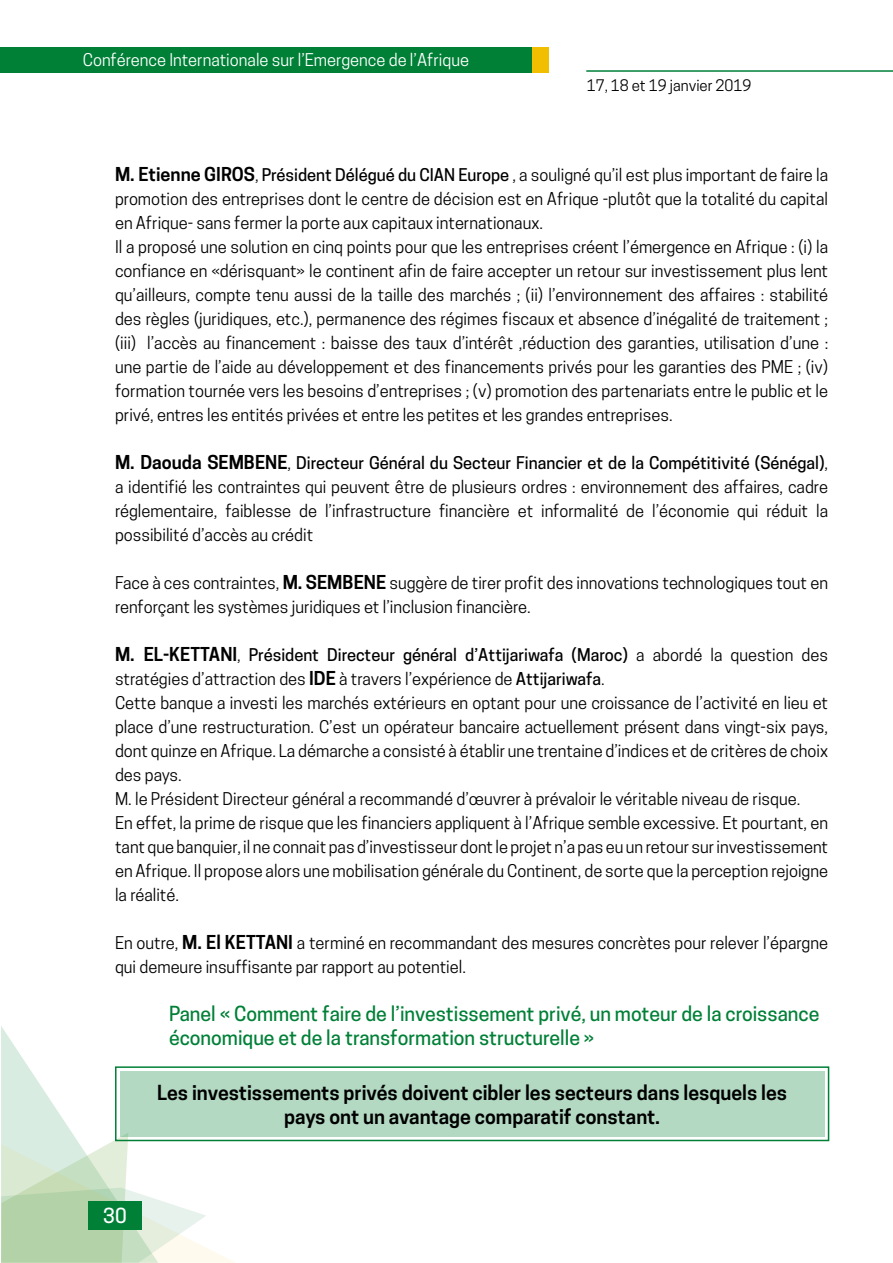
<style>
.page{position:relative;width:893px;height:1263px;background:#fff}
.page>*{position:absolute;margin:0;border:0;box-sizing:border-box;transform-origin:0 0}
.t1{font:500 19.5px/24px "Cooper Hewitt";color:#008037}
.t2{font:600 19.5px/24px "Cooper Hewitt";color:#000;text-align:center}
.t3{font:500 19.5px "Cooper Hewitt";color:#fff}
.t4{font:16.5px/24px "Cooper Hewitt";color:#000}
.t5{font:16.5px "Cooper Hewitt";color:#fff}
.t6{font:15px "Cooper Hewitt";color:#000}
.s1{font-weight:600;font-size:18px}
.s2{font-weight:500}
</style>
<div class="page">
<svg style="left:1px;top:1026px;width:235px;height:237px"></svg>
<div style="left:88px;top:1201px;width:54px;height:28px;background:#008037"></div>
<div style="left:0;top:48px;width:548px;height:25px;background:#008037"></div>
<hr style="left:586px;top:70px;width:307px;height:2px;background:#008037">
<div style="left:533px;top:48px;width:16px;height:25px;background:#f2bf00"></div>
<div style="left:115px;top:1066px;width:714px;height:75px;border:2px solid #008037"></div>
<div style="left:120px;top:1071px;width:704px;height:65px;background:#b3d9c3"></div>
<p class="t5" style="left:83px;top:50px;width:388px">Conférence Internationale sur l’Emergence de l’Afrique</p>
<p class="t6" style="left:587px;top:76px;width:166px">17, 18 et 19 janvier 2019</p>
<p class="t4" style="left:115px;top:163px;width:715px"><span class="s1">M. Etienne GIROS</span>, <span class="s2">Président Délégué du CIAN Europe</span> , a souligné qu’il est plus important de faire la promotion des entreprises dont le centre de décision est en Afrique -plutôt que la totalité du capital en Afrique- sans fermer la porte aux capitaux internationaux.<br>Il a proposé une solution en cinq points pour que les entreprises créent l’émergence en Afrique : (i) la confiance en «dérisquant» le continent afin de faire accepter un retour sur investissement plus lent qu’ailleurs, compte tenu aussi de la taille des marchés ; (ii) l’environnement des affaires : stabilité des règles (juridiques, etc.), permanence des régimes fiscaux et absence d’inégalité de traitement ; (iii) l’accès au financement : baisse des taux d’intérêt ,réduction des garanties, utilisation d’une : une partie de l’aide au développement et des financements privés pour les garanties des PME ; (iv) formation tournée vers les besoins d’entreprises ; (v) promotion des partenariats entre le public et le privé, entres les entités privées et entre les petites et les grandes entreprises.</p>
<p class="t4" style="left:115px;top:451px;width:715px;text-align:justify"><span class="s1">M. Daouda SEMBENE</span>, <span class="s2">Directeur Général du Secteur Financier et de la Compétitivité (Sénégal)</span>, a identifié les contraintes qui peuvent être de plusieurs ordres : environnement des affaires, cadre réglementaire, faiblesse de l’infrastructure financière et informalité de l’économie qui réduit la possibilité d’accès au crédit</p>
<p class="t4" style="left:115px;top:571px;width:715px">Face à ces contraintes, <span class="s1">M. SEMBENE</span> suggère de tirer profit des innovations technologiques tout en renforçant les systèmes juridiques et l’inclusion financière.</p>
<p class="t4" style="left:115px;top:643px;width:715px"><span class="s1">M. EL-KETTANI</span>, <span class="s2">Président Directeur général d’Attijariwafa (Maroc)</span> a abordé la question des stratégies d’attraction des <span class="s1">IDE</span> à travers l’expérience de <span class="s2">Attijariwafa</span>.<br>Cette banque a investi les marchés extérieurs en optant pour une croissance de l’activité en lieu et place d’une restructuration. C’est un opérateur bancaire actuellement présent dans vingt-six pays, dont quinze en Afrique. La démarche a consisté à établir une trentaine d’indices et de critères de choix des pays.<br>M. le Président Directeur général a recommandé d’œuvrer à prévaloir le véritable niveau de risque.<br>En effet, la prime de risque que les financiers appliquent à l’Afrique semble excessive. Et pourtant, en tant que banquier, il ne connait pas d’investisseur dont le projet n’a pas eu un retour sur investissement en Afrique. Il propose alors une mobilisation générale du Continent, de sorte que la perception rejoigne la réalité.</p>
<p class="t4" style="left:115px;top:931px;width:715px">En outre, <span class="s1">M. El KETTANI</span> a terminé en recommandant des mesures concrètes pour relever l’épargne qui demeure insuffisante par rapport au potentiel.</p>
<p class="t1" style="left:169px;top:1002px;width:652px">Panel « Comment faire de l’investissement privé, un moteur de la croissance économique et de la transformation structurelle »</p>
<p class="t2" style="left:157px;top:1080px;width:632px">Les investissements privés doivent cibler les secteurs dans lesquels les pays ont un avantage comparatif constant.</p>
<p class="t3" style="left:103px;top:1204px;width:25px">30</p>
</div>
